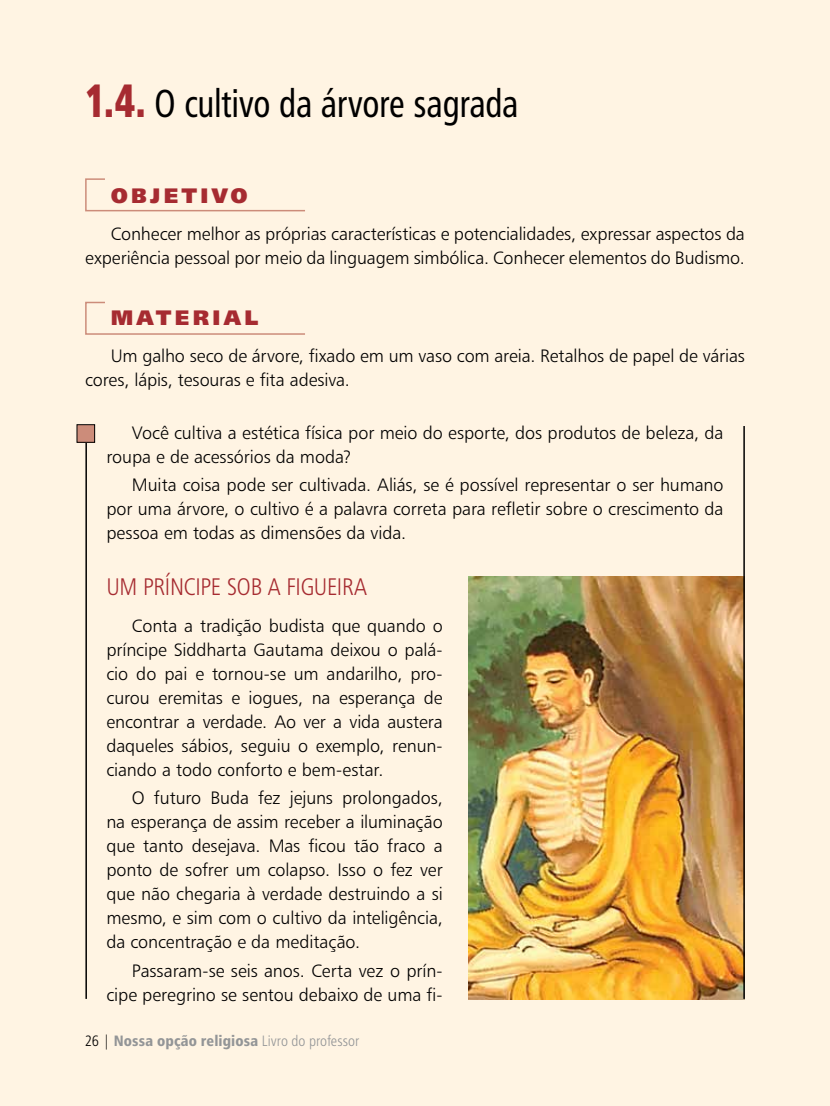
<style>
.page{position:relative;width:830px;height:1106px;background:#fff}
.page>*{position:absolute;margin:0;border:0;box-sizing:border-box;transform-origin:0 0}
.t1{font:39px "Humanist 777 BT Roman Condensed B";letter-spacing:-.01em;color:#000;scale:.9 1}
.t2{font:24px "Humanist 777 BT Light Condensed B";letter-spacing:-.01em;color:#a62b31}
.t3{font:21px "Humanist 777 BT Extra Black B";letter-spacing:.16em;color:#a62b31}
.t4{font:18px/24px "Humanist 777 BT Light B";letter-spacing:-.005em;color:#000;text-align:justify}
.t5{font:15px "Humanist 777 BT Black Condensed B";letter-spacing:.005em;color:#939597}
.s1{font-family:"Humanist 777 BT Extra Black Cond B";font-size:46.8px;color:#a62b31}
.s2{font-family:"Humanist 777 BT Light Condensed B";color:#000}
.s3{font-family:"Humanist 777 BT Light Condensed B"}
</style>
<div class="page">
<div style="left:0;top:0;width:829px;height:1106px;background:#fff4e3"></div>
<svg style="left:85px;top:178px;width:220px;height:34px"></svg>
<svg style="left:85px;top:301px;width:220px;height:34px"></svg>
<img style="left:468px;top:577px;width:276px;height:422px">
<hr style="left:85px;top:426px;width:2px;height:572px;background:#000">
<div style="left:77px;top:425px;width:18px;height:17px;background:#cc8c7a"></div>
<div style="left:77px;top:424px;width:18px;height:19px;border:1px solid #000"></div>
<hr style="left:743px;top:426px;width:1px;height:572px;background:#000">
<h1 class="t1" style="left:85px;top:79px;width:483px"><span class="s1">1.4.</span> O cultivo da árvore sagrada</h1>
<p class="t3" style="left:111px;top:182px;width:138px">OBJETIVO</p>
<p class="t4" style="left:85px;top:221px;width:661px;text-align:right">Conhecer melhor as próprias características e potencialidades, expressar aspectos da experiência pessoal por meio da linguagem simbólica. Conhecer elementos do Budismo.</p>
<p class="t3" style="left:111px;top:304px;width:149px">MATERIAL</p>
<p class="t4" style="left:85px;top:343px;width:661px;text-indent:26px">Um galho seco de árvore, fixado em um vaso com areia. Retalhos de papel de várias cores, lápis, tesouras e fita adesiva.</p>
<p class="t4" style="left:106px;top:420px;width:618px;text-indent:26px">Você cultiva a estética física por meio do esporte, dos produtos de beleza, da roupa e de acessórios da moda?</p>
<p class="t4" style="left:106px;top:472px;width:618px;text-indent:26px">Muita coisa pode ser cultivada. Aliás, se é possível representar o ser humano por uma árvore, o cultivo é a palavra correta para refletir sobre o crescimento da pessoa em todas as dimensões da vida.</p>
<h2 class="t2" style="left:106px;top:572px;width:262px">UM PRÍNCIPE SOB A FIGUEIRA</h2>
<p class="t4" style="left:106px;top:613px;width:337px;text-indent:26px">Conta a tradição budista que quando o príncipe Siddharta Gautama deixou o palá&shy;cio do pai e tornou-se um andarilho, pro&shy;curou eremitas e iogues, na esperança de encontrar a verdade. Ao ver a vida austera daqueles sábios, seguiu o exemplo, renun&shy;ciando a todo conforto e bem-estar.</p>
<p class="t4" style="left:106px;top:785px;width:337px;text-indent:26px">O futuro Buda fez jejuns prolongados, na esperança de assim receber a iluminação que tanto desejava. Mas ficou tão fraco a ponto de sofrer um colapso. Isso o fez ver que não chegaria à verdade destruindo a si mesmo, e sim com o cultivo da inteligência, da concentração e da meditação.</p>
<p class="t4" style="left:106px;top:958px;width:337px;text-align:right">Passaram-se seis anos. Certa vez o prín&shy;cipe peregrino se sentou debaixo de uma fi-</p>
<p class="t5" style="left:85px;top:1031px;width:275px"><span class="s2">26 |</span> Nossa opção religiosa <span class="s3">Livro do professor</span></p>
</div>
